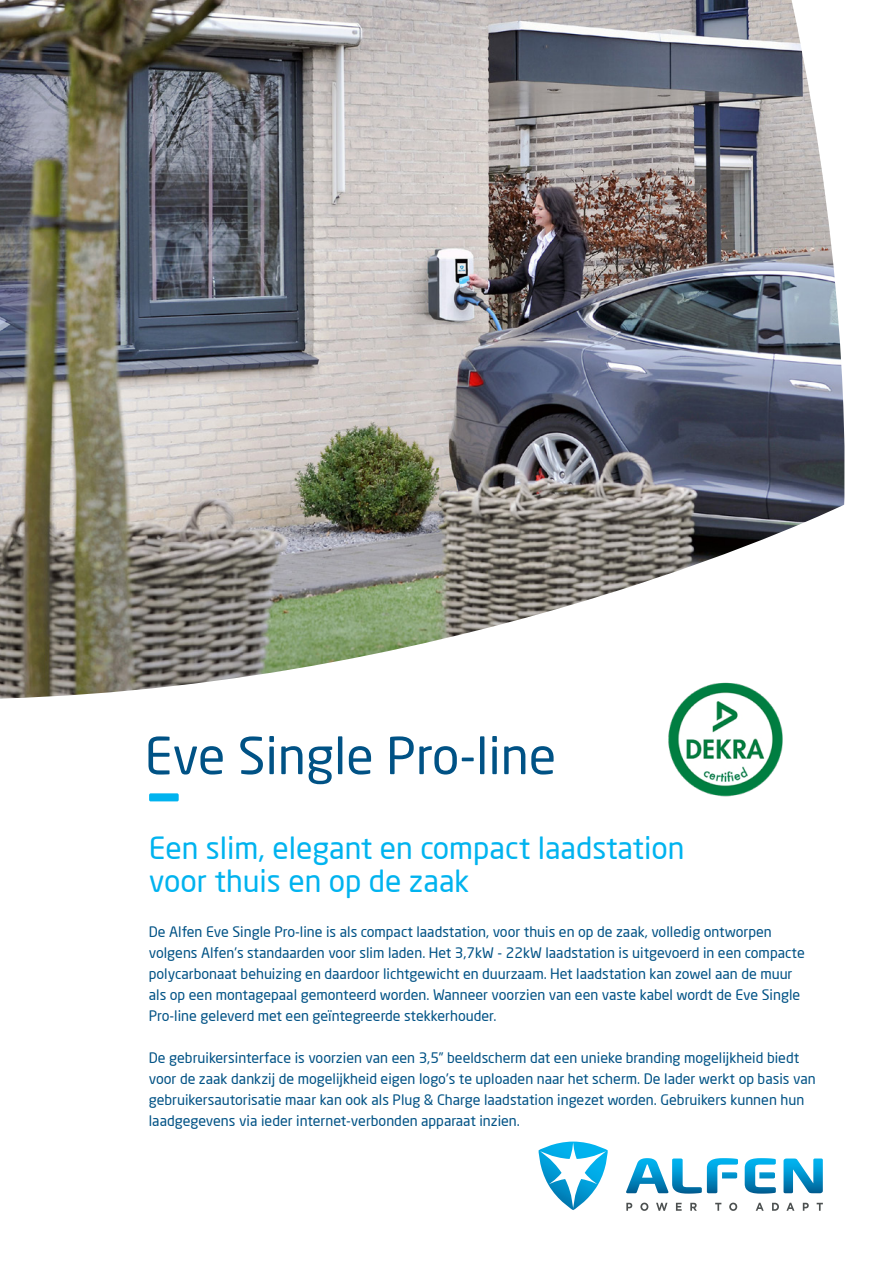
<style>
.page{position:relative;width:893px;height:1263px;background:#fff}
.page>*{position:absolute;margin:0;border:0;box-sizing:border-box;transform-origin:0 0}
.t1{font:108.75px "Neo Sans Pro";color:#00b3ef;scale:.8 1}
.t2{font:50.25px "Neo Sans Pro";color:#005285}
.t3{font:30px "Neo Sans Pro";color:#00b3ef}
.t4{font:14.25px/21px "Neo Sans Pro";color:#005285}
</style>
<div class="page">
<img style="left:0;top:0;width:845px;height:698px">
<svg style="left:783px;top:1158px;width:40px;height:35px"></svg>
<svg style="left:626px;top:1158px;width:112px;height:35px"></svg>
<svg style="left:745px;top:1158px;width:31px;height:35px"></svg>
<svg style="left:539px;top:1141px;width:69px;height:69px"></svg>
<svg style="left:626px;top:1203px;width:6px;height:8px"></svg>
<svg style="left:640px;top:1202px;width:8px;height:9px"></svg>
<svg style="left:656px;top:1203px;width:11px;height:8px"></svg>
<svg style="left:676px;top:1203px;width:6px;height:8px"></svg>
<svg style="left:690px;top:1203px;width:7px;height:8px"></svg>
<svg style="left:715px;top:1203px;width:6px;height:8px"></svg>
<svg style="left:729px;top:1202px;width:8px;height:9px"></svg>
<svg style="left:756px;top:1203px;width:8px;height:8px"></svg>
<svg style="left:772px;top:1203px;width:7px;height:8px"></svg>
<svg style="left:786px;top:1203px;width:8px;height:8px"></svg>
<svg style="left:803px;top:1203px;width:6px;height:8px"></svg>
<svg style="left:817px;top:1203px;width:6px;height:8px"></svg>
<img style="left:657px;top:670px;width:129px;height:127px">
<p class="t2" style="left:145px;top:725px;width:413px">Eve Single Pro-line</p>
<p class="t1" style="left:150px;top:722px;width:35px">–</p>
<p class="t3" style="left:149px;top:829px;width:537px">Een slim, elegant en compact laadstation</p>
<p class="t3" style="left:149px;top:862px;width:322px">voor thuis en op de zaak</p>
<p class="t4" style="left:149px;top:921px;width:657px">De Alfen Eve Single Pro-line is als compact laadstation, voor thuis en op de zaak, volledig ontworpen volgens Alfen’s standaarden voor slim laden. Het 3,7kW - 22kW laadstation is uitgevoerd in een compacte polycarbonaat behuizing en daardoor lichtgewicht en duurzaam. Het laadstation kan zowel aan de muur</p>
<p class="t4" style="left:149px;top:984px;width:653px">als op een montagepaal gemonteerd worden. Wanneer voorzien van een vaste kabel wordt de Eve Single<br>Pro-line geleverd met een geïntegreerde stekkerhouder.</p>
<p class="t4" style="left:149px;top:1047px;width:668px">De gebruikersinterface is voorzien van een 3,5” beeldscherm dat een unieke branding mogelijkheid biedt voor de zaak dankzij de mogelijkheid eigen logo’s te uploaden naar het scherm. De lader werkt op basis van gebruikersautorisatie maar kan ook als Plug &amp; Charge laadstation ingezet worden. Gebruikers kunnen hun laadgegevens via ieder internet-verbonden apparaat inzien.</p>
</div>
